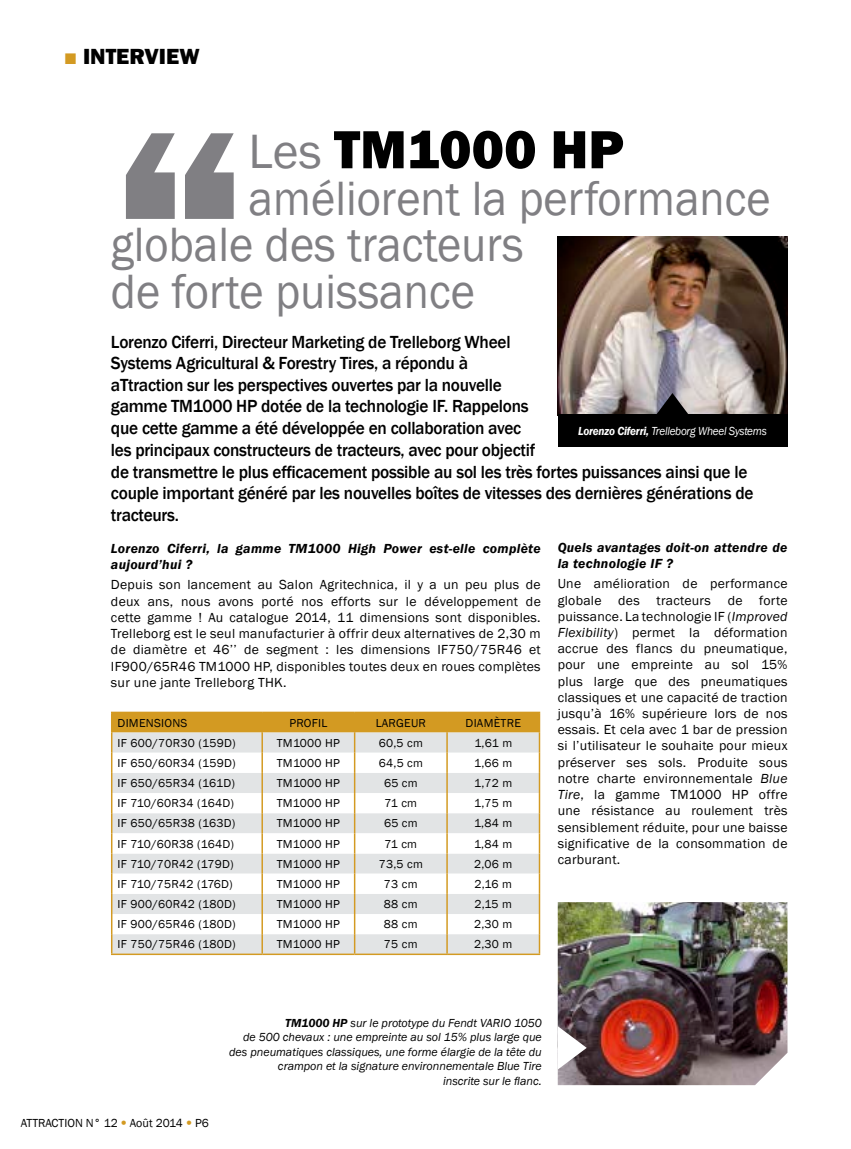
<style>
.page{position:relative;width:851px;height:1149px;background:#fff}
.page>*{position:absolute;margin:0;border:0;box-sizing:border-box;transform-origin:0 0}
.t1{font:800 300px "Franklin Gothic";color:#807f83}
.t2{font:800 55.5px "Franklin Gothic";color:#000}
.t3{font:49.5px/46.5px "Franklin Gothic";color:#807f83;scale:.94 1}
.t4{font:800 22.5px "Franklin Gothic";color:#000}
.t5{font:500 18px/21.6px "Franklin Gothic";letter-spacing:-.015em;color:#000;scale:.96 1}
.t6{font:13.5px/16.2px "Franklin Gothic";letter-spacing:.02em;color:#000;text-align:justify}
.t7{font:italic 600 13.5px/16.2px "Franklin Gothic";letter-spacing:.02em;color:#000}
.t8{font:italic 12px/14.4px "Franklin Gothic";color:#000;text-align:right}
.t9{font:italic 12px "Franklin Gothic";letter-spacing:-.02em;color:#fff;scale:.93 1}
.t10{font:12px "Franklin Gothic";color:#000}
.t11{font:11.85px "Franklin Gothic";letter-spacing:.02em;color:#000}
.s1{color:#d39a22}
.s2{font-weight:400;font-size:49.5px;color:#807f83}
.s3{font-weight:600}
.s4{font-style:italic}
.s5{font-family:"Helvetica Neue";font-weight:300;color:#d39a22}
</style>
<div class="page">
<img style="left:557px;top:236px;width:230px;height:178px">
<div style="left:557px;top:414px;width:230px;height:32px;background:#000"></div>
<svg style="left:656px;top:393px;width:32px;height:21px"></svg>
<img style="left:557px;top:902px;width:230px;height:182px">
<hr style="left:111px;top:711px;width:151px;height:2px;background:#d39a22">
<hr style="left:262px;top:711px;width:92px;height:2px;background:#d39a22">
<hr style="left:354px;top:711px;width:93px;height:2px;background:#d39a22">
<hr style="left:447px;top:711px;width:93px;height:2px;background:#d39a22">
<svg style="left:111px;top:712px;width:429px;height:241px"></svg>
<hr style="left:538px;top:933px;width:2px;height:20px;background:#d39a22">
<hr style="left:111px;top:953px;width:151px;height:1px;background:#d39a22">
<hr style="left:262px;top:953px;width:92px;height:1px;background:#d39a22">
<hr style="left:354px;top:953px;width:93px;height:1px;background:#d39a22">
<hr style="left:447px;top:953px;width:93px;height:1px;background:#d39a22">
<svg style="left:557px;top:1025px;width:29px;height:44px"></svg>
<h3 class="t4" style="left:64px;top:41px;width:137px"><span class="s1">■</span> INTERVIEW</h3>
<h1 class="t1" style="left:111px;top:38px;width:139px">“</h1>
<h2 class="t2" style="left:248px;top:114px;width:338px"><span class="s2">Les</span> TM 1000 HP</h2>
<h3 class="t3" style="left:111px;top:176px;width:703px;text-indent:138px">améliorent la performance globale des tracteurs<br>de forte puissance</h3>
<p class="t5" style="left:111px;top:331px;width:443px">Lorenzo Ciferri, Directeur Marketing de Trelleborg Wheel Systems Agricultural &amp; Forestry Tires, a répondu à aTtraction sur les perspectives ouvertes par la nouvelle gamme TM1000 HP dotée de la technologie IF. Rappelons que cette gamme a été développée en collaboration avec les principaux constructeurs de tracteurs, avec pour objectif</p>
<p class="t9" style="left:578px;top:423px;width:204px"><span class="s3">Lorenzo Ciferri,</span> Trelleborg Wheel Systems</p>
<h3 class="t5" style="left:111px;top:461px;width:670px">de transmettre le plus efficacement possible au sol les très fortes puissances ainsi que le couple important généré par les nouvelles boîtes de vitesses des dernières générations de tracteurs.</h3>
<p class="t7" style="left:111px;top:540px;width:431px">Lorenzo Ciferri, la gamme TM1000 High Power est-elle complète aujourd’hui ?</p>
<p class="t6" style="left:111px;top:577px;width:431px">Depuis son lancement au Salon Agritechnica, il y a un peu plus de deux ans, nous avons porté nos efforts sur le développement de cette gamme ! Au catalogue 2014, 11 dimensions sont disponibles.<br>Trelleborg est le seul manufacturier à offrir deux alternatives de 2,30 m de diamètre et 46’’ de segment : les dimensions IF750/75R46 et IF900/65R46 TM1000 HP, disponibles toutes deux en roues complètes sur une jante Trelleborg THK.</p>
<p class="t11" style="left:118px;top:715px;width:71px">DIMENSIONS</p>
<p class="t11" style="left:289px;top:715px;width:39px">PROFIL</p>
<p class="t11" style="left:375px;top:715px;width:52px">LARGEUR</p>
<p class="t11" style="left:465px;top:715px;width:57px">DIAMÈTRE</p>
<p class="t11" style="left:118px;top:735px;width:120px">IF 600/70R30 (159D)</p>
<p class="t11" style="left:277px;top:735px;width:65px">TM1000 HP</p>
<p class="t11" style="left:378px;top:735px;width:46px">60,5 cm</p>
<p class="t11" style="left:474px;top:735px;width:39px">1,61 m</p>
<p class="t11" style="left:118px;top:755px;width:120px">IF 650/60R34 (159D)</p>
<p class="t11" style="left:277px;top:755px;width:65px">TM1000 HP</p>
<p class="t11" style="left:378px;top:755px;width:46px">64,5 cm</p>
<p class="t11" style="left:474px;top:755px;width:40px">1,66 m</p>
<p class="t11" style="left:118px;top:775px;width:119px">IF 650/65R34 (161D)</p>
<p class="t11" style="left:277px;top:775px;width:65px">TM1000 HP</p>
<p class="t11" style="left:384px;top:775px;width:35px">65 cm</p>
<p class="t11" style="left:474px;top:775px;width:40px">1,72 m</p>
<p class="t11" style="left:118px;top:795px;width:118px">IF 710/60R34 (164D)</p>
<p class="t11" style="left:277px;top:795px;width:65px">TM1000 HP</p>
<p class="t11" style="left:384px;top:795px;width:34px">71 cm</p>
<p class="t11" style="left:474px;top:795px;width:40px">1,75 m</p>
<p class="t11" style="left:118px;top:815px;width:119px">IF 650/65R38 (163D)</p>
<p class="t11" style="left:277px;top:815px;width:65px">TM1000 HP</p>
<p class="t11" style="left:384px;top:815px;width:35px">65 cm</p>
<p class="t11" style="left:474px;top:815px;width:40px">1,84 m</p>
<p class="t11" style="left:118px;top:836px;width:118px">IF 710/60R38 (164D)</p>
<p class="t11" style="left:277px;top:836px;width:65px">TM1000 HP</p>
<p class="t11" style="left:384px;top:836px;width:34px">71 cm</p>
<p class="t11" style="left:474px;top:836px;width:40px">1,84 m</p>
<p class="t11" style="left:118px;top:856px;width:117px">IF 710/70R42 (179D)</p>
<p class="t11" style="left:277px;top:856px;width:65px">TM1000 HP</p>
<p class="t11" style="left:378px;top:856px;width:46px">73,5 cm</p>
<p class="t11" style="left:474px;top:856px;width:40px">2,06 m</p>
<p class="t11" style="left:118px;top:876px;width:117px">IF 710/75R42 (176D)</p>
<p class="t11" style="left:277px;top:876px;width:65px">TM1000 HP</p>
<p class="t11" style="left:384px;top:876px;width:35px">73 cm</p>
<p class="t11" style="left:474px;top:876px;width:39px">2,16 m</p>
<p class="t11" style="left:118px;top:896px;width:120px">IF 900/60R42 (180D)</p>
<p class="t11" style="left:277px;top:896px;width:65px">TM1000 HP</p>
<p class="t11" style="left:384px;top:896px;width:35px">88 cm</p>
<p class="t11" style="left:474px;top:896px;width:39px">2,15 m</p>
<p class="t11" style="left:118px;top:916px;width:120px">IF 900/65R46 (180D)</p>
<p class="t11" style="left:277px;top:916px;width:65px">TM1000 HP</p>
<p class="t11" style="left:384px;top:916px;width:35px">88 cm</p>
<p class="t11" style="left:474px;top:916px;width:40px">2,30 m</p>
<p class="t11" style="left:118px;top:936px;width:120px">IF 750/75R46 (180D)</p>
<p class="t11" style="left:277px;top:936px;width:65px">TM1000 HP</p>
<p class="t11" style="left:384px;top:936px;width:35px">75 cm</p>
<p class="t11" style="left:474px;top:936px;width:40px">2,30 m</p>
<p class="t7" style="left:557px;top:539px;width:231px">Quels avantages doit-on attendre de la technologie IF ?</p>
<p class="t6" style="left:557px;top:576px;width:231px">Une amélioration de performance globale des tracteurs de forte puissance. La technologie IF (<span class="s4">Improved Flexibility</span>) permet la déformation accrue des flancs du pneumatique, pour une empreinte au sol 15% plus large que des pneumatiques classiques et une capacité de traction jusqu’à 16% supérieure lors de nos essais. Et cela avec 1 bar de pression si l’utilisateur le souhaite pour mieux préserver ses sols. Produite sous notre charte environnementale <span class="s4">Blue Tire</span>, la gamme TM1000 HP offre une résistance au roulement très sensiblement réduite, pour une baisse significative de la consommation de carburant.</p>
<p class="t10" style="left:21px;top:1114px;width:189px">ATTRACTION N° 12 <span class="s5">•</span> Août 2014 <span class="s5">•</span> P6</p>
<p class="t8" style="left:229px;top:1015px;width:314px"><span class="s3">TM1000 HP</span> sur le prototype du Fendt VARIO 1050<br>de 500 chevaux : une empreinte au sol 15% plus large que des pneumatiques classiques, une forme élargie de la tête du crampon et la signature environnementale Blue Tire<br>inscrite sur le flanc.</p>
</div>
